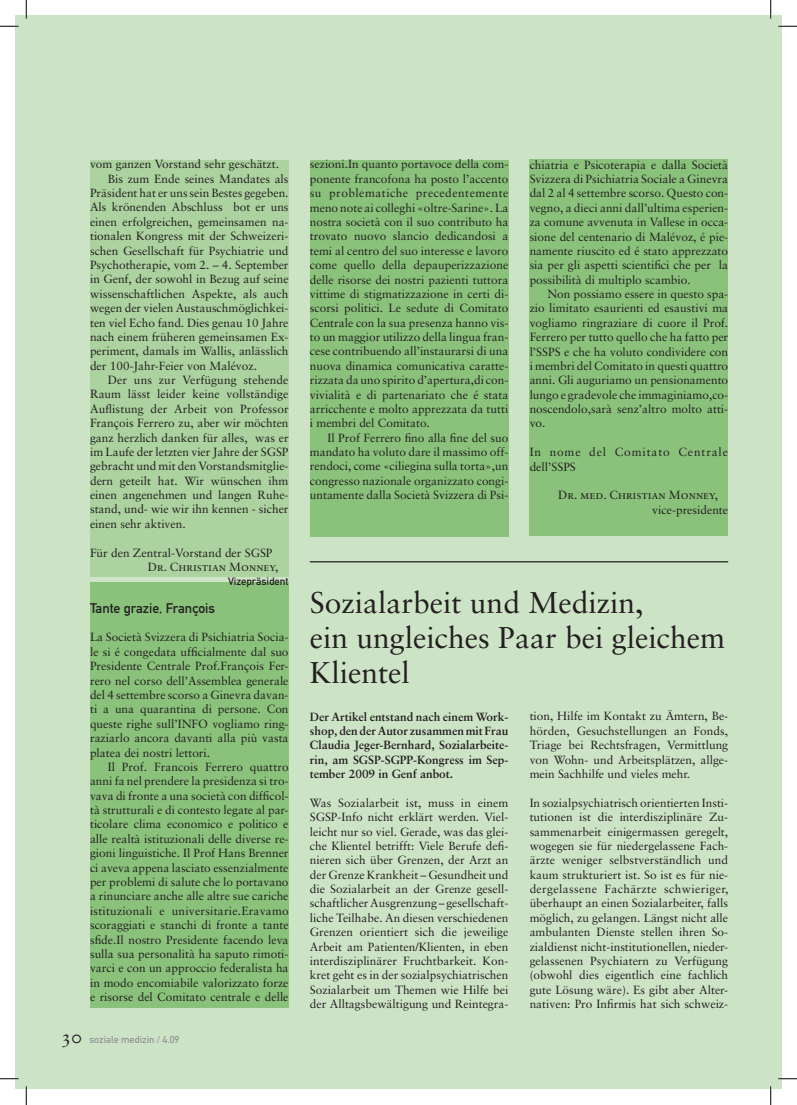
<style>
.page{position:relative;width:797px;height:1105px;background:#fff}
.page>*{position:absolute;margin:0;border:0;box-sizing:border-box;transform-origin:0 0}
.t1{font:30px/35px "Sabon";color:#231f20}
.t2{font:13.75px "DIN Mittelschrift";color:#231f20}
.t3{font:11.88px/14.4px "Sabon";color:#231f20;text-align:justify}
.t4{font:700 11.88px/14.4px "Sabon";color:#231f20;text-align:justify}
.t5{font:11.88px "Sabon Roman SC";color:#231f20}
.t6{font:11.88px/14.4px "Sabon";letter-spacing:.075em;color:#231f20}
.t7{font:10.62px "DIN Mittelschrift";color:#231f20}
.t8{font:10px "DIN Mittelschrift";color:#939598}
.s1{font-family:"Sabon Roman Os F";font-size:18.75px;color:#231f20}
</style>
<div class="page">
<div style="left:16px;top:16px;width:754px;height:1073px;background:#cde3c6"></div>
<div style="left:770px;top:16px;width:11px;height:1073px;background:#cde3c6"></div>
<div style="left:90px;top:583px;width:198px;height:425px;background:#8ac27b"></div>
<div style="left:90px;top:160px;width:198px;height:417px;background:#acd29f"></div>
<div style="left:310px;top:160px;width:198px;height:376px;background:#8ac27b"></div>
<div style="left:529px;top:159px;width:199px;height:376px;background:#8ac27b"></div>
<hr style="left:310px;top:561px;width:418px;height:1px;background:#231f20">
<svg style="left:0;top:25px;width:19px;height:2px"></svg>
<svg style="left:778px;top:25px;width:19px;height:2px"></svg>
<svg style="left:0;top:1078px;width:19px;height:1px"></svg>
<svg style="left:778px;top:1078px;width:19px;height:1px"></svg>
<svg style="left:25px;top:0;width:2px;height:19px"></svg>
<svg style="left:25px;top:1086px;width:2px;height:19px"></svg>
<svg style="left:770px;top:0;width:1px;height:19px"></svg>
<svg style="left:770px;top:1086px;width:1px;height:19px"></svg>
<p class="t3" style="left:90px;top:157px;width:190px">vom ganzen Vorstand sehr geschätzt.</p>
<p class="t3" style="left:108px;top:171px;width:182px">Bis zum Ende seines Mandates als</p>
<p class="t3" style="left:90px;top:186px;width:200px">Präsident hat er uns sein Bestes gegeben.</p>
<p class="t3" style="left:90px;top:200px;width:200px">Als krönenden Abschluss bot er uns</p>
<p class="t3" style="left:90px;top:214px;width:200px">einen erfolgreichen, gemeinsamen na-</p>
<p class="t3" style="left:90px;top:229px;width:200px">tionalen Kongress mit der Schweizeri-</p>
<p class="t3" style="left:90px;top:243px;width:200px">schen Gesellschaft für Psychiatrie und</p>
<p class="t3" style="left:90px;top:258px;width:200px">Psychotherapie, vom 2. – 4. September</p>
<p class="t3" style="left:90px;top:272px;width:200px">in Genf, der sowohl in Bezug auf seine</p>
<p class="t3" style="left:90px;top:286px;width:200px">wissenschaftlichen Aspekte, als auch</p>
<p class="t3" style="left:90px;top:301px;width:200px">wegen der vielen Austauschmöglichkei-</p>
<p class="t3" style="left:90px;top:315px;width:200px">ten viel Echo fand. Dies genau 10 Jahre</p>
<p class="t3" style="left:90px;top:329px;width:200px">nach einem früheren gemeinsamen Ex-</p>
<p class="t3" style="left:90px;top:344px;width:200px">periment, damals im Wallis, anlässlich</p>
<p class="t3" style="left:90px;top:358px;width:168px">der 100-Jahr-Feier von Malévoz.</p>
<p class="t3" style="left:108px;top:373px;width:182px">Der uns zur Verfügung stehende</p>
<p class="t3" style="left:90px;top:387px;width:200px">Raum lässt leider keine vollständige</p>
<p class="t3" style="left:90px;top:401px;width:200px">Auflistung der Arbeit von Professor</p>
<p class="t3" style="left:90px;top:416px;width:200px">François Ferrero zu, aber wir möchten</p>
<p class="t3" style="left:90px;top:430px;width:200px">ganz herzlich danken für alles, was er</p>
<p class="t3" style="left:90px;top:444px;width:200px">im Laufe der letzten vier Jahre der SGSP</p>
<p class="t3" style="left:90px;top:459px;width:200px">gebracht und mit den Vorstandsmitglie-</p>
<p class="t3" style="left:90px;top:473px;width:200px">dern geteilt hat. Wir wünschen ihm</p>
<p class="t3" style="left:90px;top:488px;width:200px">einen angenehmen und langen Ruhe-</p>
<p class="t3" style="left:90px;top:502px;width:200px">stand, und- wie wir ihn kennen - sicher</p>
<p class="t3" style="left:90px;top:516px;width:97px">einen sehr aktiven.</p>
<p class="t3" style="left:90px;top:545px;width:184px">Für den Zentral-Vorstand der SGSP</p>
<p class="t5" style="left:148px;top:560px;width:132px">Dr. Christian Monney,</p>
<p class="t7" style="left:228px;top:575px;width:62px">Vizepräsident</p>
<p class="t2" style="left:90px;top:600px;width:127px">Tante grazie, François</p>
<p class="t3" style="left:90px;top:630px;width:200px">La Società Svizzera di Psichiatria Socia&shy;le si é congedata ufficialmente dal suo Presidente Centrale Prof.François Fer&shy;rero nel corso dell’Assemblea generale del 4 settembre scorso a Ginevra davan&shy;ti a una quarantina di persone. Con queste righe sull’INFO vogliamo ring&shy;raziarlo ancora davanti alla più vasta platea dei nostri lettori.</p>
<p class="t3" style="left:90px;top:759px;width:200px;text-indent:18px">Il Prof. Francois Ferrero quattro anni fa nel prendere la presidenza si tro&shy;vava di fronte a una società con difficol&shy;tà strutturali e di contesto legate al par&shy;ticolare clima economico e politico e alle realtà istituzionali delle diverse re&shy;gioni linguistiche. Il Prof Hans Brenner ci aveva appena lasciato essenzialmente per problemi di salute che lo portavano a rinunciare anche alle altre sue cariche istituzionali e universitarie.Eravamo scoraggiati e stanchi di fronte a tante sfide.Il nostro Presidente facendo leva sulla sua personalità ha saputo rimoti&shy;varci e con un approccio federalista ha in modo encomiabile valorizzato forze e risorse del Comitato centrale e delle</p>
<p class="t8" style="left:61px;top:1033px;width:120px"><span class="s1">30</span> soziale medizin / 4.09</p>
<p class="t3" style="left:310px;top:157px;width:200px">sezioni.In quanto portavoce della com&shy;ponente francofona ha posto l’accento su problematiche precedentemente meno note ai colleghi «oltre-Sarine». La nostra società con il suo contributo ha trovato nuovo slancio dedicandosi a temi al centro del suo interesse e lavoro come quello della depauperizzazione delle risorse dei nostri pazienti tuttora vittime di stigmatizzazione in certi di&shy;scorsi politici. Le sedute di Comitato Centrale con la sua presenza hanno vis&shy;to un maggior utilizzo della lingua fran&shy;cese contribuendo all’instaurarsi di una nuova dinamica comunicativa caratte&shy;rizzata da uno spirito d’apertura,di con&shy;vivialità e di partenariato che é stata arricchente e molto apprezzata da tutti i membri del Comitato.</p>
<p class="t3" style="left:310px;top:430px;width:200px;text-indent:18px">Il Prof Ferrero fino alla fine del suo mandato ha voluto dare il massimo off&shy;rendoci, come «ciliegina sulla torta»,un congresso nazionale organizzato congi&shy;untamente dalla Società Svizzera di Psi-</p>
<p class="t3" style="left:529px;top:157px;width:200px">chiatria e Psicoterapia e dalla Società Svizzera di Psichiatria Sociale a Ginevra dal 2 al 4 settembre scorso. Questo con&shy;vegno, a dieci anni dall’ultima esperien&shy;za comune avvenuta in Vallese in occa&shy;sione del centenario di Malévoz, é pie&shy;namente riuscito ed é stato apprezzato sia per gli aspetti scientifici che per la possibilità di multiplo scambio.</p>
<p class="t3" style="left:529px;top:287px;width:200px;text-indent:18px">Non possiamo essere in questo spa&shy;zio limitato esaurienti ed esaustivi ma vogliamo ringraziare di cuore il Prof.<br>Ferrero per tutto quello che ha fatto per l’SSPS e che ha voluto condividere con i membri del Comitato in questi quattro anni. Gli auguriamo un pensionamento lungo e gradevole che immaginiamo,co&shy;noscendolo,sarà senz’altro molto atti&shy;vo.</p>
<p class="t6" style="left:529px;top:445px;width:200px">In nome del Comitato Centrale dell’SSPS</p>
<p class="t5" style="left:558px;top:488px;width:161px">Dr. med. Christian Monney,</p>
<p class="t3" style="left:652px;top:502px;width:77px">vice-presidente</p>
<h1 class="t1" style="left:310px;top:585px;width:417px">Sozialarbeit und Medizin,<br>ein ungleiches Paar bei gleichem<br>Klientel</h1>
<p class="t4" style="left:310px;top:709px;width:200px">Der Artikel entstand nach einem Work&shy;shop, den der Autor zusammen mit Frau Claudia Jeger-Bernhard, Sozialarbeite&shy;rin, am SGSP-SGPP-Kongress im Sep&shy;tember 2009 in Genf anbot.</p>
<p class="t3" style="left:310px;top:795px;width:200px">Was Sozialarbeit ist, muss in einem SGSP-Info nicht erklärt werden. Viel&shy;leicht nur so viel. Gerade, was das glei&shy;che Klientel betrifft: Viele Berufe defi&shy;nieren sich über Grenzen, der Arzt an der Grenze Krankheit – Gesundheit und die Sozialarbeit an der Grenze gesell&shy;schaftlicher Ausgrenzung – gesellschaft&shy;liche Teilhabe. An diesen verschiedenen Grenzen orientiert sich die jeweilige Arbeit am Patienten/Klienten, in eben interdisziplinärer Fruchtbarkeit. Kon&shy;kret geht es in der sozialpsychiatrischen Sozialarbeit um Themen wie Hilfe bei der Alltagsbewältigung und Reintegra-</p>
<p class="t3" style="left:529px;top:709px;width:200px">tion, Hilfe im Kontakt zu Ämtern, Be&shy;hörden, Gesuchstellungen an Fonds, Triage bei Rechtsfragen, Vermittlung von Wohn- und Arbeitsplätzen, allge&shy;mein Sachhilfe und vieles mehr.</p>
<p class="t3" style="left:529px;top:795px;width:200px">In sozialpsychiatrisch orientierten Insti&shy;tutionen ist die interdisziplinäre Zu&shy;sammenarbeit einigermassen geregelt, wogegen sie für niedergelassene Fach&shy;ärzte weniger selbstverständlich und kaum strukturiert ist. So ist es für nie&shy;dergelassene Fachärzte schwieriger, überhaupt an einen Sozialarbeiter, falls möglich, zu gelangen. Längst nicht alle ambulanten Dienste stellen ihren So&shy;zialdienst nicht-institutionellen, nieder&shy;gelassenen Psychiatern zu Verfügung (obwohl dies eigentlich eine fachlich gute Lösung wäre). Es gibt aber Alter&shy;nativen: Pro Infirmis hat sich schweiz-</p>
</div>
